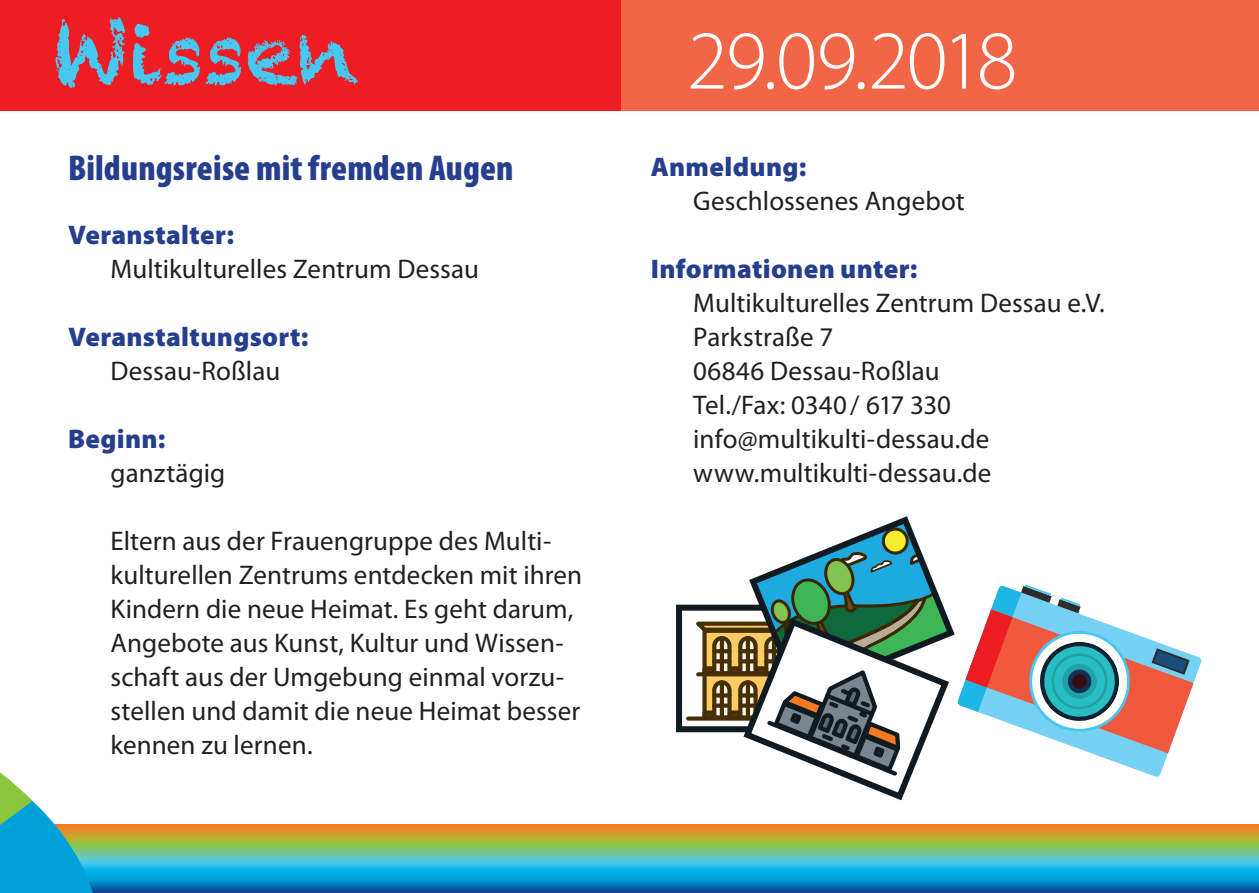
<style>
.page{position:relative;width:1259px;height:893px;background:#fff}
.page>*{position:absolute;margin:0;border:0;box-sizing:border-box;transform-origin:0 0}
.t1{font:300 84px "Myriad Pro";letter-spacing:-.03em;color:#fff}
.t2{font:84px "Chalkduster";letter-spacing:-.005em;color:#47c8f2}
.t3{font:900 condensed 36px "Myriad Pro";letter-spacing:.005em;color:#253f8e}
.t4{font:27px/33.9px "Myriad Pro";letter-spacing:.005em;color:#231f20}
.t5{font:900 27px "Myriad Pro";letter-spacing:.01em;color:#253f8e}
</style>
<div class="page">
<svg style="left:101px;top:825px;width:1158px;height:68px;background:#5ca592"></svg>
<div style="left:0;top:0;width:1259px;height:111px;background:#f26648"></div>
<div style="left:0;top:0;width:621px;height:111px;background:#ee1d23"></div>
<svg style="left:0;top:772px;width:101px;height:121px"></svg>
<div style="left:676px;top:605px;width:170px;height:127px;border:6px solid #101a21"></div>
<svg style="left:688px;top:516px;width:505px;height:285px"></svg>
<h1 class="t2" style="left:52px;top:4px;width:308px">Wissen</h1>
<h2 class="t3" style="left:68px;top:145px;width:447px">Bildungsreise mit fremden Augen</h2>
<p class="t5" style="left:68px;top:217px;width:167px">Veranstalter:</p>
<p class="t4" style="left:111px;top:252px;width:370px">Multikulturelles Zentrum Dessau</p>
<p class="t5" style="left:68px;top:319px;width:242px">Veranstaltungsort:</p>
<p class="t4" style="left:111px;top:354px;width:171px">Dessau-Roßlau</p>
<p class="t5" style="left:68px;top:421px;width:99px">Beginn:</p>
<p class="t4" style="left:111px;top:456px;width:116px">ganztägig</p>
<p class="t4" style="left:111px;top:524px;width:473px">Eltern aus der Frauengruppe des Multi&shy;kulturellen Zentrums entdecken mit ihren Kindern die neue Heimat. Es geht darum, Angebote aus Kunst, Kultur und Wissen&shy;schaft aus der Umgebung einmal vorzu&shy;stellen und damit die neue Heimat besser kennen zu lernen.</p>
<h1 class="t1" style="left:687px;top:10px;width:332px">29.09.2018</h1>
<p class="t5" style="left:651px;top:149px;width:157px">Anmeldung:</p>
<p class="t4" style="left:693px;top:184px;width:273px">Geschlossenes Angebot</p>
<p class="t5" style="left:651px;top:251px;width:268px">Informationen unter:</p>
<p class="t4" style="left:693px;top:286px;width:413px">Multikulturelles Zentrum Dessau e.V.<br>Parkstraße 7<br>06846 Dessau-Roßlau<br>Tel./Fax: 0340/ 617 330 info@multikulti-dessau.de www.multikulti-dessau.de</p>
</div>
